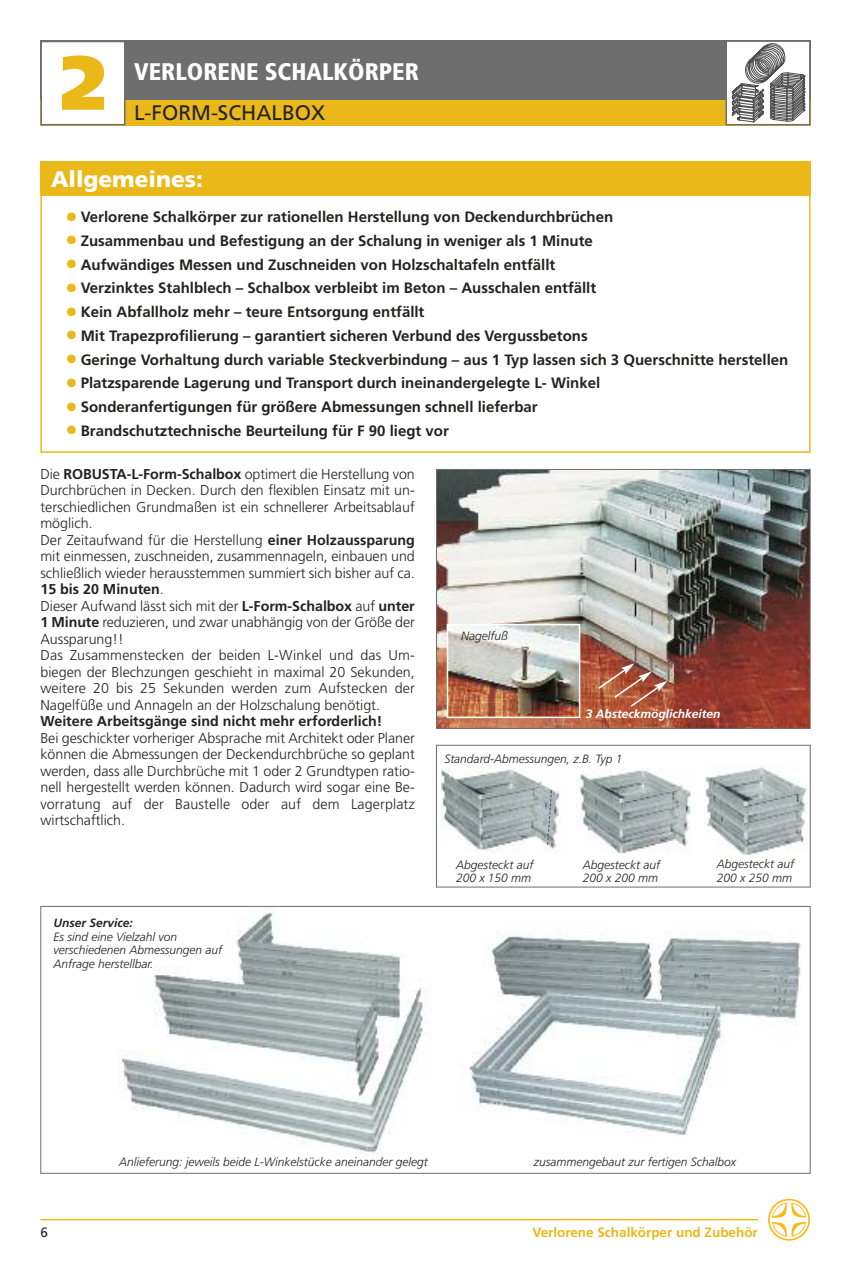
<style>
.page{position:relative;width:851px;height:1263px;background:#fff}
.page>*{position:absolute;margin:0;border:0;box-sizing:border-box;transform-origin:0 0}
.t1{font:900 76.5px "Frutiger";color:#eab818}
.t2{font:900 condensed 24px "Frutiger";color:#fff}
.t3{font:900 22.5px "Frutiger";color:#fff}
.t4{font:21px "Frutiger";color:#222221}
.t5{font:700 15px "Frutiger";color:#222221}
.t6{font:300 14.25px/16.5px "Frutiger";color:#222221}
.t7{font:700 14.25px "Frutiger";color:#222221}
.t8{font:700 13.5px "Frutiger";color:#eab818}
.t9{font:13.5px "Frutiger";color:#222221}
.t10{font:italic 300 12px/13.5px "Frutiger";color:#222221}
.t11{font:italic 700 12px "Frutiger";color:#fff}
.t12{font:italic 700 12px "Frutiger";color:#222221}
.s1{color:#eab818}
.s2{font-weight:700}
</style>
<div class="page">
<svg style="left:768px;top:1199px;width:41px;height:41px"></svg>
<hr style="left:40px;top:1219px;width:717px;height:1px;background:#eab818">
<div style="left:40px;top:40px;width:770px;height:60px;background:#6e6e6e"></div>
<div style="left:40px;top:100px;width:770px;height:25px;background:#eab818"></div>
<div style="left:726px;top:42px;width:82px;height:82px;background:#fff"></div>
<svg style="left:731px;top:43px;width:73px;height:79px"></svg>
<div style="left:725px;top:40px;width:85px;height:85px;border:2px solid #6e6e6e"></div>
<div style="left:42px;top:42px;width:82px;height:82px;background:#fff"></div>
<div style="left:40px;top:41px;width:85px;height:84px;border:2px solid #6e6e6e"></div>
<div style="left:436px;top:745px;width:374px;height:142px;border:1px solid #6e6e6e"></div>
<div style="left:40px;top:162px;width:770px;height:34px;background:#eab818"></div>
<img style="left:576px;top:770px;width:114px;height:84px">
<img style="left:441px;top:768px;width:119px;height:84px">
<img style="left:704px;top:766px;width:103px;height:95px">
<svg style="left:546px;top:790px;width:6px;height:55px"></svg>
<img style="left:438px;top:471px;width:370px;height:256px">
<div style="left:436px;top:469px;width:374px;height:260px;border:1px solid #6e6e6e"></div>
<img style="left:120px;top:909px;width:303px;height:247px">
<div style="left:40px;top:906px;width:770px;height:268px;border:1px solid #6e6e6e"></div>
<img style="left:460px;top:931px;width:341px;height:205px">
<img style="left:449px;top:627px;width:128px;height:88px">
<div style="left:446px;top:624px;width:134px;height:94px;border:2px solid #fff"></div>
<svg style="left:596px;top:663px;width:71px;height:45px;background:#b26952"></svg>
<h1 class="t1" style="left:60px;top:52px;width:47px">2</h1>
<h2 class="t2" style="left:134px;top:61px;width:286px">VERLORENE SCHALKÖRPER</h2>
<h3 class="t4" style="left:134px;top:104px;width:193px">L-FORM-SCHALBOX</h3>
<h3 class="t3" style="left:51px;top:170px;width:153px">Allgemeines:</h3>
<p class="t5" style="left:67px;top:211px;width:548px"><span class="s1">●</span> Verlorene Schalkörper zur rationellen Herstellung von Deckendurchbrüchen</p>
<p class="t5" style="left:67px;top:235px;width:527px"><span class="s1">●</span> Zusammenbau und Befestigung an der Schalung in weniger als 1 Minute</p>
<p class="t5" style="left:67px;top:258px;width:490px"><span class="s1">●</span> Aufwändiges Messen und Zuschneiden von Holzschaltafeln entfällt</p>
<p class="t5" style="left:67px;top:282px;width:531px"><span class="s1">●</span> Verzinktes Stahlblech – Schalbox verbleibt im Beton – Ausschalen entfällt</p>
<p class="t5" style="left:67px;top:306px;width:359px"><span class="s1">●</span> Kein Abfallholz mehr – teure Entsorgung entfällt</p>
<p class="t5" style="left:67px;top:330px;width:522px"><span class="s1">●</span> Mit Trapezprofilierung – garantiert sicheren Verbund des Vergussbetons</p>
<p class="t5" style="left:67px;top:353px;width:723px"><span class="s1">●</span> Geringe Vorhaltung durch variable Steckverbindung – aus 1 Typ lassen sich 3 Querschnitte herstellen</p>
<p class="t5" style="left:67px;top:377px;width:535px"><span class="s1">●</span> Platzsparende Lagerung und Transport durch ineinandergelegte L- Winkel</p>
<p class="t5" style="left:67px;top:401px;width:472px"><span class="s1">●</span> Sonderanfertigungen für größere Abmessungen schnell lieferbar</p>
<p class="t5" style="left:67px;top:425px;width:383px"><span class="s1">●</span> Brandschutztechnische Beurteilung für F 90 liegt vor</p>
<p class="t6" style="left:40px;top:467px;width:376px">Die <span class="s2">ROBUSTA-L-Form-Schalbox</span> optimert die Herstellung von Durchbrüchen in Decken. Durch den flexiblen Einsatz mit un&shy;terschiedlichen Grundmaßen ist ein schnellerer Arbeitsablauf möglich.<br>Der Zeitaufwand für die Herstellung <span class="s2">einer Holzaussparung </span>mit einmessen, zuschneiden, zusammennageln, einbauen und schließlich wieder herausstemmen summiert sich bisher auf ca.<br><span class="s2">15 bis 20 Minuten</span>.<br>Dieser Aufwand lässt sich mit der <span class="s2">L-Form-Schalbox</span> auf <span class="s2">unter 1 Minute</span> reduzieren, und zwar unabhängig von der Größe der Aussparung!!<br>Das Zusammenstecken der beiden L-Winkel und das Um&shy;biegen der Blechzungen geschieht in maximal 20 Sekunden, weitere 20 bis 25 Sekunden werden zum Aufstecken der Nagelfüße und Annageln an der Holzschalung benötigt.</p>
<p class="t7" style="left:40px;top:716px;width:343px">Weitere Arbeitsgänge sind nicht mehr erforderlich!</p>
<p class="t6" style="left:40px;top:731px;width:376px;text-align:justify">Bei geschickter vorheriger Absprache mit Architekt oder Planer können die Abmessungen der Deckendurchbrüche so geplant werden, dass alle Durchbrüche mit 1 oder 2 Grundtypen ratio&shy;nell hergestellt werden können. Dadurch wird sogar eine Be&shy;vorratung auf der Baustelle oder auf dem Lagerplatz wirtschaftlich.</p>
<p class="t12" style="left:53px;top:918px;width:81px">Unser Service:</p>
<p class="t10" style="left:53px;top:930px;width:170px">Es sind eine Vielzahl von verschiedenen Abmessungen auf<br>Anfrage herstellbar.</p>
<p class="t10" style="left:461px;top:630px;width:48px">Nagelfuß</p>
<p class="t11" style="left:585px;top:709px;width:136px">3 Absteckmöglichkeiten</p>
<p class="t10" style="left:444px;top:753px;width:180px">Standard-Abmessungen, z.B. Typ 1</p>
<p class="t10" style="left:456px;top:859px;width:79px">Abgesteckt auf<br>200 x 150 mm</p>
<p class="t10" style="left:582px;top:859px;width:79px">Abgesteckt auf<br>200 x 200 mm</p>
<p class="t10" style="left:716px;top:858px;width:79px">Abgesteckt auf<br>200 x 250 mm</p>
<p class="t10" style="left:119px;top:1156px;width:310px">Anlieferung: jeweils beide L-Winkelstücke aneinander gelegt</p>
<p class="t10" style="left:533px;top:1156px;width:204px">zusammengebaut zur fertigen Schalbox</p>
<p class="t9" style="left:40px;top:1227px;width:9px">6</p>
<p class="t8" style="left:532px;top:1227px;width:227px">Verlorene Schalkörper und Zubehör</p>
</div>
